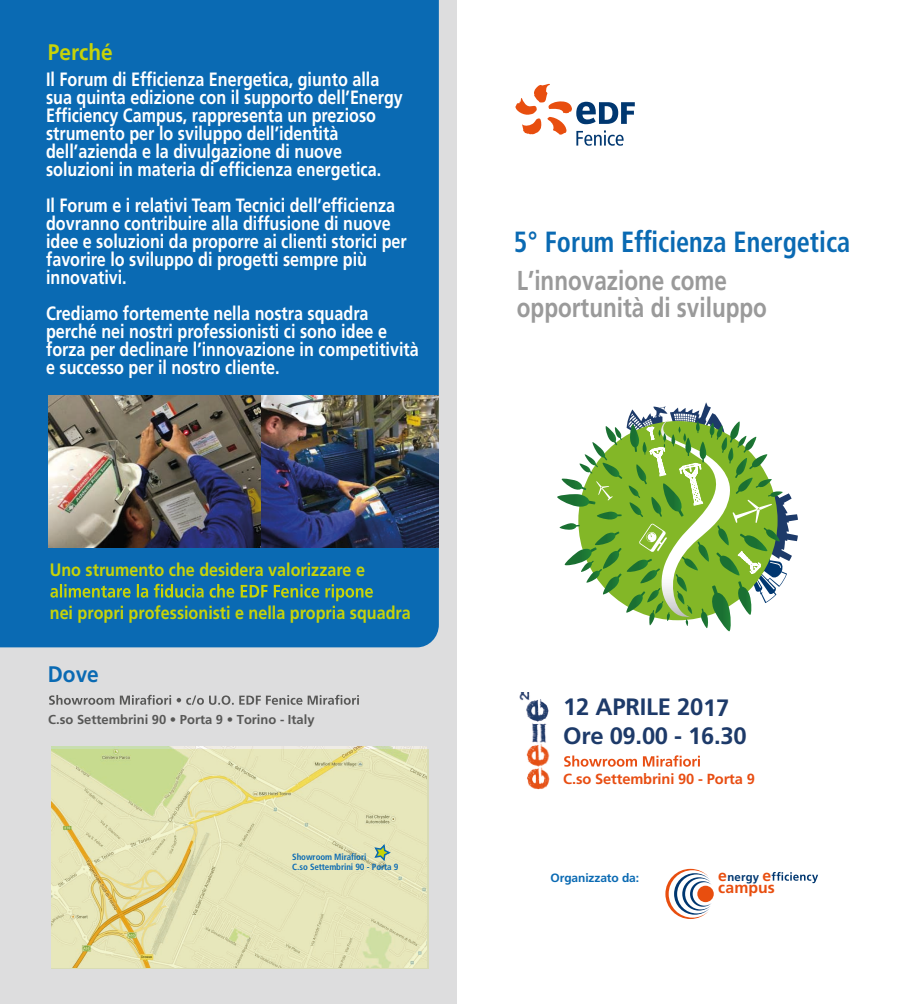
<style>
.page{position:relative;width:919px;height:1004px;background:#fff}
.page>*{position:absolute;margin:0;border:0;box-sizing:border-box;transform-origin:0 0}
.t1{font:700 condensed 29.1px "Frutiger LT Std";color:#0a6ab3;scale:.9 1}
.t2{font:700 27.3px/27px "Frutiger LT Std";color:#9a9a9a;scale:.82 1}
.t3{font:700 23.7px/28.5px "Frutiger LT Std";letter-spacing:-.015em;color:#1d3a69}
.t4{font:700 22.5px "Frutiger LT Std";color:#c7d308;scale:.93 1}
.t5{font:700 22.5px "Frutiger LT Std";color:#0a6ab3;scale:.93 1}
.t6{font:700 19.2px/18px "Frutiger LT Std";color:#fff;scale:.84 1}
.t7{font:700 18px "Frutiger LT Std";color:#c7d308;scale:.9 1}
.t8{font:700 15.75px "Frutiger LT Std";letter-spacing:.005em;color:#e84e0f}
.t9{font:700 14.7px "Frutiger LT Std";letter-spacing:-.01em;color:#e84e13}
.t10{font:700 12.9px "Frutiger LT Std";color:#575756}
.t11{font:700 12px "Frutiger LT Std";letter-spacing:-.01em;color:#0a6ab3}
.t12{font:700 11.4px "Frutiger LT Std";letter-spacing:.015em;color:#003770}
.t13{font:700 condensed 9px/10.8px "Frutiger LT Std";letter-spacing:-.01em;color:#0a6ab3}
.s1{font-size:15.75px;color:#e84e0f}
</style>
<div class="page">
<div style="left:0;top:0;width:456px;height:1003px;background:#ddddde"></div>
<div style="left:0;top:0;width:439px;height:647px;background:#0a6ab3"></div>
<svg style="left:771px;top:871px;width:47px;height:12px"></svg>
<svg style="left:665px;top:868px;width:46px;height:51px"></svg>
<div style="left:697px;top:885px;width:16px;height:17px;background:#e84e0f;border-radius:50%"></div>
<svg style="left:515px;top:84px;width:119px;height:62px"></svg>
<div style="left:59px;top:560px;width:340px;height:16px;background:#0a6ab3"></div>
<svg style="left:557px;top:402px;width:240px;height:230px"></svg>
<img style="left:519px;top:692px;width:31px;height:97px">
<img style="left:48px;top:396px;width:391px;height:151px">
<svg style="left:564px;top:755px;width:135px;height:11px"></svg>
<svg style="left:49px;top:694px;width:310px;height:10px"></svg>
<svg style="left:51px;top:749px;width:377px;height:219px;background:#e2e1b0"></svg>
<svg style="left:373px;top:842px;width:18px;height:20px"></svg>
<svg style="left:50px;top:583px;width:323px;height:18px;background:#3b8585"></svg>
<p class="t4" style="left:48px;top:39px;width:71px">Perché</p>
<p class="t6" style="left:46px;top:71px;width:426px">Il Forum di Efficienza Energetica, giunto alla sua quinta edizione con il supporto dell’Energy Efficiency Campus, rappresenta un prezioso strumento per lo sviluppo dell’identità dell’azienda e la divulgazione di nuove soluzioni in materia di efficienza energetica.</p>
<p class="t6" style="left:46px;top:197px;width:431px">Il Forum e i relativi Team Tecnici dell’efficienza dovranno contribuire alla diffusione di nuove idee e soluzioni da proporre ai clienti storici per favorire lo sviluppo di progetti sempre più innovativi.</p>
<p class="t6" style="left:46px;top:305px;width:445px">Crediamo fortemente nella nostra squadra perché nei nostri professionisti ci sono idee e forza per declinare l’innovazione in competitività e successo per il nostro cliente.</p>
<p class="t7" style="left:50px;top:559px;width:352px">Uno strumento che desidera valorizzare e</p>
<p class="t7" style="left:50px;top:602px;width:402px">nei propri professionisti e nella propria squadra</p>
<p class="t5" style="left:48px;top:660px;width:56px">Dove</p>
<p class="t10" style="left:48px;top:711px;width:268px">C.so Settembrini 90 • Porta 9 • Torino - Italy</p>
<p class="t13" style="left:292px;top:851px;width:108px">Showroom Mirafiori<br>C.so Settembrini 90 - Porta 9</p>
<h1 class="t1" style="left:514px;top:225px;width:375px">5° Forum Efficienza Energetica</h1>
<h2 class="t2" style="left:517px;top:267px;width:306px">L’innovazione come opportunità di sviluppo</h2>
<p class="t3" style="left:563px;top:693px;width:185px">12 APRILE 2017<br>Ore 09.00 - 16.30</p>
<p class="t9" style="left:563px;top:770px;width:193px">C.so Settembrini 90 - Porta 9</p>
<p class="t11" style="left:550px;top:870px;width:90px">Organizzato da:</p>
<p class="t12" style="left:718px;top:870px;width:54px"><span class="s1">e</span>nergy <span class="s1">e</span></p>
<p class="t8" style="left:718px;top:878px;width:58px">campus</p>
</div>
